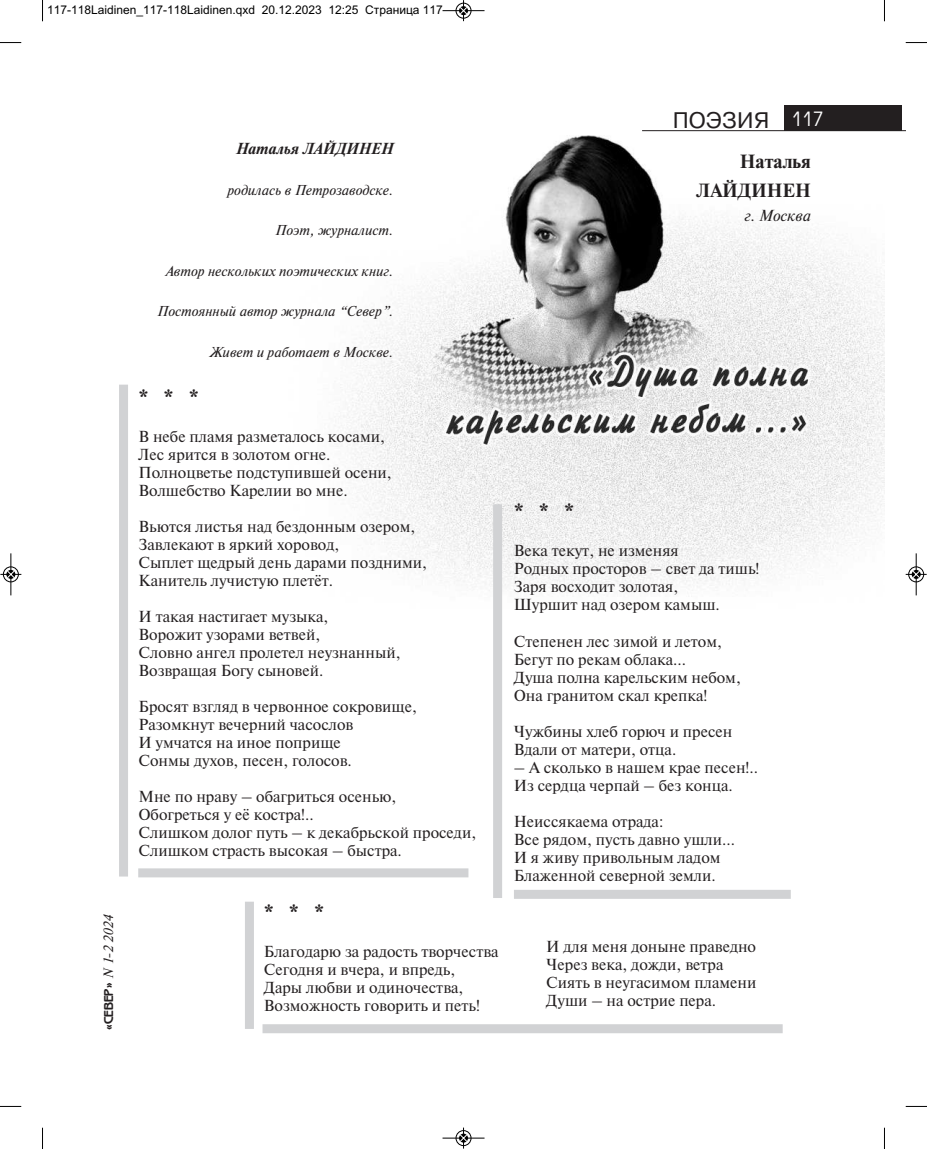
<style>
.page{position:relative;width:927px;height:1149px;background:#fff}
.page>*{position:absolute;margin:0;border:0;box-sizing:border-box;transform-origin:0 0}
.t1{font:22.5px "Pragmatica C";color:#231f20}
.t2{font:700 19.5px "Newton C";color:#231f20}
.t3{font:700 18px/28.5px "Newton C";color:#231f20;text-align:right}
.t4{font:15px/18px "Newton C";color:#231f20}
.t5{font:italic 700 15px "Newton C";color:#231f20}
.t6{font:italic 15px "Newton C";color:#231f20}
.t7{font:italic 13.5px "Newton C";color:#231f20}
.t8{font:italic 12.75px "Newton C";color:#231f20}
.t9{font:12px "Arial";color:#000}
.s1{font-family:"Avant Garde Gothic C";font-size:19.5px;color:#fff}
.s2{font-family:"Benguiat Gothic C";font-weight:700;font-style:normal}
</style>
<div class="page">
<img style="left:334px;top:135px;width:550px;height:458px">
<div style="left:138px;top:868px;width:330px;height:9px;background:#d1d2d4"></div>
<div style="left:514px;top:889px;width:277px;height:9px;background:#d1d2d4"></div>
<div style="left:263px;top:1023px;width:520px;height:9px;background:#d1d2d4"></div>
<div style="left:119px;top:384px;width:9px;height:492px;background:#d1d2d4"></div>
<div style="left:493px;top:504px;width:9px;height:393px;background:#d1d2d4"></div>
<div style="left:245px;top:901px;width:9px;height:127px;background:#d1d2d4"></div>
<div style="left:785px;top:105px;width:117px;height:26px;background:#231f20"></div>
<hr style="left:642px;top:130px;width:264px;height:1px;background:#231f20">
<svg style="left:42px;top:0;width:1px;height:21px"></svg>
<svg style="left:0;top:42px;width:21px;height:1px"></svg>
<svg style="left:884px;top:0;width:1px;height:21px"></svg>
<svg style="left:906px;top:42px;width:21px;height:1px"></svg>
<svg style="left:42px;top:1127px;width:1px;height:21px"></svg>
<svg style="left:0;top:1105px;width:21px;height:1px"></svg>
<svg style="left:884px;top:1127px;width:1px;height:21px"></svg>
<svg style="left:906px;top:1105px;width:21px;height:1px"></svg>
<div style="left:456px;top:3px;width:15px;height:16px;border:1px solid #fff;border-radius:50%"></div>
<hr style="left:442px;top:10px;width:42px;height:1px;background:#000">
<div style="left:456px;top:3px;width:15px;height:15px;border:1px solid #000;border-radius:50%"></div>
<svg style="left:460px;top:0;width:7px;height:21px"></svg>
<hr style="left:442px;top:1137px;width:42px;height:1px;background:#000">
<div style="left:456px;top:1129px;width:15px;height:16px;border:1px solid #000;border-radius:50%"></div>
<svg style="left:460px;top:1127px;width:7px;height:21px"></svg>
<hr style="left:11px;top:553px;width:1px;height:42px;background:#000">
<div style="left:3px;top:566px;width:16px;height:16px;border:1px solid #000;border-radius:50%"></div>
<svg style="left:0;top:570px;width:21px;height:8px"></svg>
<hr style="left:916px;top:553px;width:1px;height:42px;background:#000">
<div style="left:908px;top:566px;width:16px;height:16px;border:1px solid #000;border-radius:50%"></div>
<svg style="left:906px;top:570px;width:21px;height:8px"></svg>
<p class="t9" style="left:47px;top:2px;width:397px">117-118Laidinen_117-118Laidinen.qxd 20.12.2023 12:25 Страница 117</p>
<p class="t5" style="left:235px;top:140px;width:159px">Наталья ЛАЙДИНЕН</p>
<p class="t7" style="left:227px;top:182px;width:167px">родилась в Петрозаводске.</p>
<p class="t7" style="left:275px;top:222px;width:119px">Поэт, журналист.</p>
<p class="t7" style="left:165px;top:263px;width:229px">Автор нескольких поэтических книг.</p>
<p class="t7" style="left:157px;top:303px;width:237px">Постоянный автор журнала “Север”.</p>
<p class="t7" style="left:209px;top:344px;width:185px">Живет и работает в Москве.</p>
<h2 class="t2" style="left:139px;top:386px;width:62px">***</h2>
<p class="t4" style="left:139px;top:427px;width:255px">В небе пламя разметалось косами,<br>Лес ярится в золотом огне.<br>Полноцветье подступившей осени,<br>Волшебство Карелии во мне.</p>
<p class="t4" style="left:139px;top:517px;width:290px">Вьются листья над бездонным озером,<br>Завлекают в яркий хоровод,<br>Сыплет щедрый день дарами поздними,<br>Канитель лучистую плетёт.</p>
<p class="t4" style="left:139px;top:607px;width:264px">И такая настигает музыка,<br>Ворожит узорами ветвей,<br>Словно ангел пролетел неузнанный,<br>Возвращая Богу сыновей.</p>
<p class="t4" style="left:139px;top:697px;width:280px">Бросят взгляд в червонное сокровище,<br>Разомкнут вечерний часослов<br>И умчатся на иное поприще<br>Сонмы духов, песен, голосов.</p>
<p class="t4" style="left:139px;top:787px;width:339px">Мне по нраву – обагриться осенью, Обогреться у её костра!..<br>Слишком долог путь – к декабрьской проседи, Слишком страсть высокая – быстра.</p>
<h1 class="t1" style="left:673px;top:107px;width:152px">ПOЭЗИЯ <span class="s1">117</span></h1>
<p class="t3" style="left:697px;top:148px;width:116px">Наталья<br>ЛАЙДИНЕН</p>
<p class="t6" style="left:744px;top:207px;width:68px">г. Москва</p>
<h2 class="t2" style="left:514px;top:500px;width:62px">***</h2>
<p class="t4" style="left:514px;top:542px;width:247px">Века текут, не изменяя<br>Родных просторов – свет да тишь!<br>Заря восходит золотая,<br>Шуршит над озером камыш.</p>
<p class="t4" style="left:514px;top:632px;width:229px">Степенен лес зимой и летом,<br>Бегут по рекам облака…<br>Душа полна карельским небом,<br>Она гранитом скал крепка!</p>
<p class="t4" style="left:514px;top:722px;width:220px">Чужбины хлеб горюч и пресен<br>Вдали от матери, отца.</p>
<p class="t4" style="left:514px;top:758px;width:246px">– А сколько в нашем крае песен!..<br>Из сердца черпай – без конца.</p>
<p class="t4" style="left:514px;top:812px;width:223px">Неиссякаема отрада:<br>Все рядом, пусть давно ушли…<br>И я живу привольным ладом<br>Блаженной северной земли.</p>
<p class="t8" style="left:101px;top:1029px;width:116px;rotate:-90deg"><span class="s2">«CEBEP»</span> N 1-2 2024</p>
<h2 class="t2" style="left:264px;top:900px;width:62px">***</h2>
<p class="t4" style="left:264px;top:942px;width:236px">Благодарю за радость творчества<br>Сегодня и вчера, и впредь,<br>Дары любви и одиночества,<br>Возможность говорить и петь!</p>
<p class="t4" style="left:546px;top:937px;width:212px">И для меня доныне праведно<br>Через века, дожди, ветра<br>Сиять в неугасимом пламени<br>Души – на острие пера.</p>
</div>
